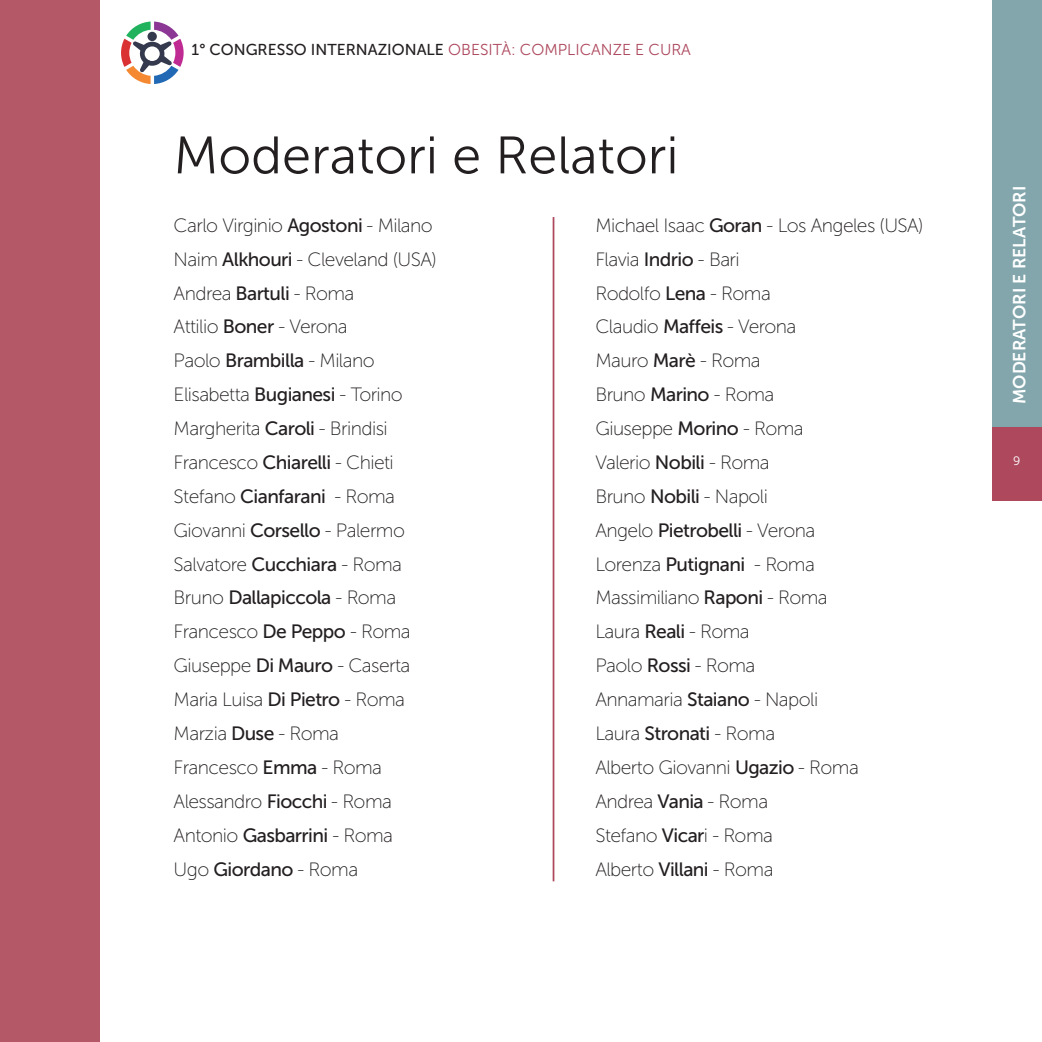
<style>
.page{position:relative;width:1042px;height:1042px;background:#fff}
.page>*{position:absolute;margin:0;border:0;box-sizing:border-box;transform-origin:0 0}
.t1{font:52.5px "Museo Sans 300";color:#231f20}
.t2{font:19.25px/33.9px "Museo Sans 100";letter-spacing:-.03em;color:#231f20}
.t3{font:19.25px "Museo Sans 500";letter-spacing:-.03em;color:#231f20}
.t4{font:17.5px "Museo Sans 700";color:#fff}
.t5{font:15.75px "Museo Sans 500";color:#231f20}
.t6{font:12.25px "Museo Sans 300";color:#fff}
.s1{font-family:"Museo Sans 300";color:#ad485d}
.s2{font-family:"Museo Sans 500"}
.s3{font-family:"Museo Sans 100"}
</style>
<div class="page">
<div style="left:992px;top:427px;width:50px;height:74px;background:#ad485d"></div>
<div style="left:992px;top:0;width:50px;height:427px;background:#82a6ac"></div>
<svg style="left:121px;top:22px;width:63px;height:62px"></svg>
<div style="left:147px;top:32px;width:10px;height:9px;background:#34394e;border-radius:50%"></div>
<div style="left:0;top:0;width:99px;height:1042px;background:#b45767"></div>
<hr style="left:553px;top:217px;width:1px;height:664px;background:#ad485d">
<p class="t5" style="left:192px;top:40px;width:501px">1° CONGRESSO INTERNAZIONALE <span class="s1">OBESITÀ: COMPLICANZE E CURA</span></p>
<h1 class="t1" style="left:174px;top:124px;width:506px">MODERATORI E RELATORI</h1>
<p class="t2" style="left:174px;top:208px;width:265px">Carlo Virginio <span class="s2">Agostoni</span> - Milano<br>Naim <span class="s2">Alkhouri</span> - Cleveland (USA)<br>Andrea <span class="s2">Bartuli</span> - Roma<br>Attilio <span class="s2">Boner</span> - Verona<br>Paolo <span class="s2">Brambilla</span> - Milano<br>Elisabetta <span class="s2">Bugianesi</span> - Torino<br>Margherita <span class="s2">Caroli</span> - Brindisi<br>Francesco <span class="s2">Chiarelli</span> - Chieti<br>Stefano <span class="s2">Cianfarani</span> - Roma<br>Giovanni <span class="s2">Corsello</span> - Palermo<br>Salvatore <span class="s2">Cucchiara</span> - Roma</p>
<p class="t3" style="left:174px;top:586px;width:224px"><span class="s3">Bruno</span> Dallapiccola <span class="s3">- Roma</span></p>
<p class="t2" style="left:174px;top:615px;width:239px">Francesco <span class="s2">De Peppo</span> - Roma<br>Giuseppe <span class="s2">Di Mauro</span> - Caserta<br>Maria Luisa <span class="s2">Di Pietro</span> - Roma<br>Marzia <span class="s2">Duse</span> - Roma<br>Francesco <span class="s2">Emma</span> - Roma<br>Alessandro <span class="s2">Fiocchi</span> - Roma<br>Antonio <span class="s2">Gasbarrini</span> - Roma<br>Ugo <span class="s2">Giordano</span> - Roma</p>
<p class="t2" style="left:595px;top:208px;width:330px">Michael Isaac <span class="s2">Goran</span> - Los Angeles (USA)<br>Flavia <span class="s2">Indrio</span> - Bari<br>Rodolfo <span class="s2">Lena</span> - Roma<br>Claudio <span class="s2">Maffeis</span> - Verona<br>Mauro <span class="s2">Marè</span> - Roma<br>Bruno <span class="s2">Marino</span> - Roma<br>Giuseppe <span class="s2">Morino</span> - Roma<br>Valerio <span class="s2">Nobili</span> - Roma<br>Bruno <span class="s2">Nobili</span> - Napoli<br>Angelo <span class="s2">Pietrobelli</span> - Verona<br>Lorenza <span class="s2">Putignani</span> - Roma<br>Massimiliano <span class="s2">Raponi</span> - Roma<br>Laura <span class="s2">Reali</span> - Roma<br>Paolo <span class="s2">Rossi</span> - Roma<br>Annamaria <span class="s2">Staiano</span> - Napoli<br>Laura <span class="s2">Stronati</span> - Roma<br>Alberto Giovanni <span class="s2">Ugazio</span> - Roma<br>Andrea <span class="s2">Vania</span> - Roma<br>Stefano <span class="s2">Vicar</span>i - Roma<br>Alberto <span class="s2">Villani</span> - Roma</p>
<p class="t4" style="left:1009px;top:404px;width:220px;rotate:-90deg">MODERATORI E RELATORI</p>
<p class="t6" style="left:1013px;top:453px;width:9px">9</p>
</div>
